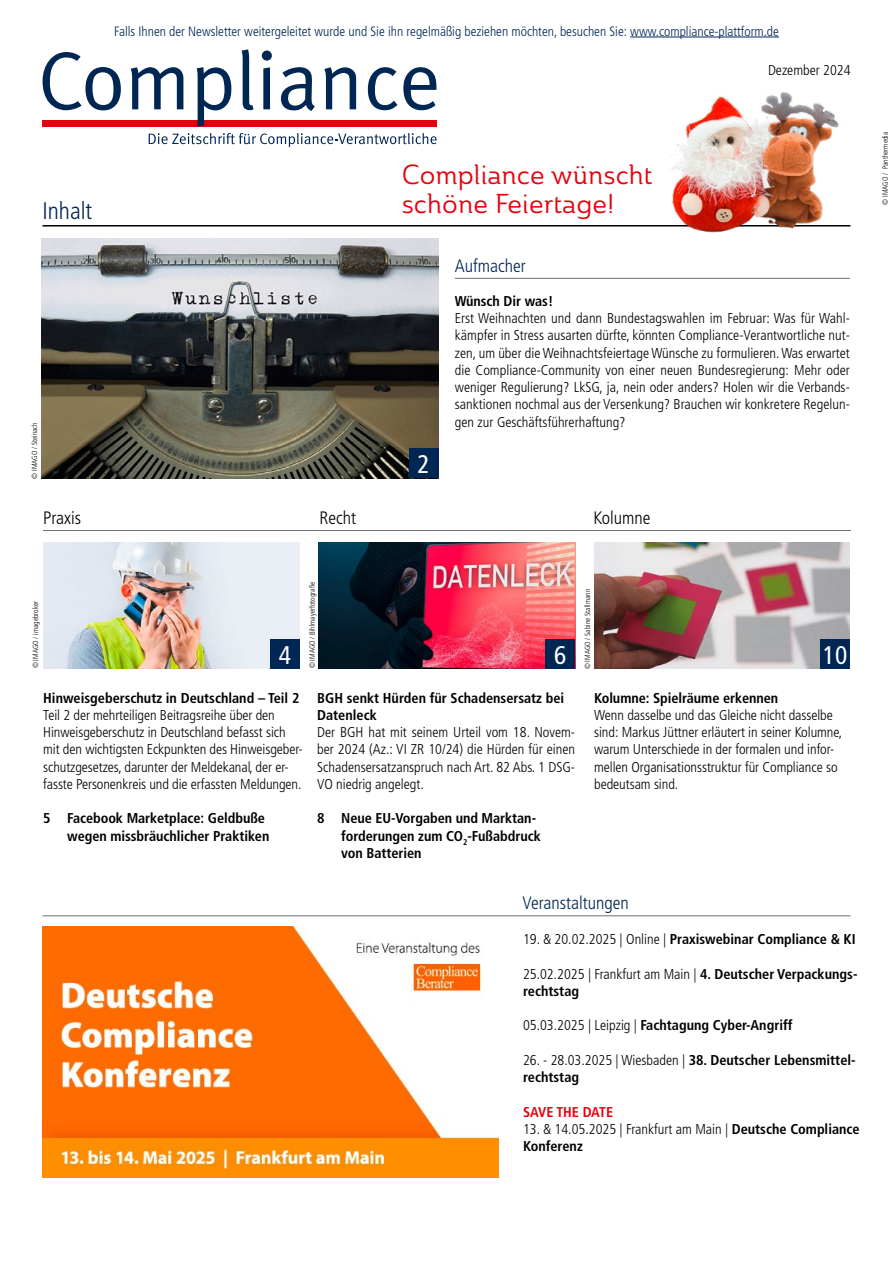
<style>
.page{position:relative;width:893px;height:1263px;background:#fff}
.page>*{position:absolute;margin:0;border:0;box-sizing:border-box;transform-origin:0 0}
.t1{font:27px/28.5px "Ainslie Nor Reg";color:#e7000e}
.t2{font:condensed 25.5px "Frutiger LT Pro";color:#fff}
.t3{font:300 condensed 24px "Frutiger LT Pro";color:#002654}
.t4{font:300 condensed 18px "Frutiger LT Pro";color:#002654}
.t5{font:300 condensed 18px "Frutiger LT Pro";color:#000}
.t6{font:300 condensed 14.25px/17.2px "Frutiger LT Pro";letter-spacing:-.005em;color:#000}
.t7{font:700 condensed 14.25px/17.2px "Frutiger LT Pro";letter-spacing:-.005em;color:#000}
.t8{font:700 condensed 14.25px "Frutiger LT Pro";color:#e7000e}
.t9{font:300 condensed 13.5px "Frutiger LT Pro";color:#002654}
.t10{font:300 condensed 7.5px "Frutiger LT Pro";color:#000}
.s1{font-weight:300}
.s2{font-weight:700}
</style>
<div class="page">
<img style="left:43px;top:543px;width:257px;height:126px">
<img style="left:42px;top:238px;width:397px;height:240px">
<hr style="left:630px;top:37px;width:149px;height:1px;background:#002654">
<svg style="left:149px;top:133px;width:288px;height:14px"></svg>
<div style="left:43px;top:120px;width:394px;height:6px;background:#e7000e"></div>
<svg style="left:43px;top:52px;width:78px;height:58px"></svg>
<svg style="left:131px;top:67px;width:52px;height:42px"></svg>
<svg style="left:197px;top:67px;width:34px;height:59px"></svg>
<svg style="left:242px;top:49px;width:12px;height:61px"></svg>
<svg style="left:262px;top:51px;width:10px;height:58px"></svg>
<svg style="left:281px;top:67px;width:34px;height:44px"></svg>
<svg style="left:324px;top:67px;width:32px;height:42px"></svg>
<svg style="left:368px;top:67px;width:29px;height:43px"></svg>
<svg style="left:403px;top:67px;width:33px;height:43px"></svg>
<div style="left:409px;top:448px;width:30px;height:30px;background:#002654"></div>
<hr style="left:455px;top:278px;width:395px;height:1px;background:#6f7070">
<hr style="left:43px;top:530px;width:808px;height:1px;background:#6f7070">
<div style="left:270px;top:639px;width:30px;height:30px;background:#002654"></div>
<img style="left:594px;top:543px;width:256px;height:126px">
<div style="left:820px;top:639px;width:30px;height:30px;background:#002654"></div>
<img style="left:318px;top:543px;width:257px;height:126px">
<div style="left:545px;top:639px;width:30px;height:30px;background:#002654"></div>
<hr style="left:43px;top:915px;width:807px;height:1px;background:#6f7070">
<img style="left:43px;top:927px;width:455px;height:251px">
<hr style="left:43px;top:225px;width:807px;height:2px;background:#000">
<img style="left:664px;top:92px;width:181px;height:141px">
<p class="t9" style="left:114px;top:23px;width:666px">Falls Ihnen der Newsletter weitergeleitet wurde und Sie ihn regelmäßig beziehen möchten, besuchen Sie: www.compliance-plattform.de</p>
<p class="t6" style="left:768px;top:62px;width:84px">Dezember 2024</p>
<h3 class="t3" style="left:43px;top:197px;width:51px">Inhalt</h3>
<p class="t10" style="left:30px;top:479px;width:58px;rotate:-90deg">© IMAGO / Steinach</p>
<h1 class="t1" style="left:402px;top:160px;width:252px">Compliance wünscht schöne Feiertage!</h1>
<h2 class="t2" style="left:418px;top:449px;width:14px">2</h2>
<p class="t4" style="left:455px;top:255px;width:73px">Aufmacher</p>
<p class="t7" style="left:455px;top:292px;width:100px">Wünsch Dir was!</p>
<p class="t6" style="left:455px;top:310px;width:397px;text-align:justify">Erst Weihnachten und dann Bundestagswahlen im Februar: Was für Wahl&shy;kämpfer in Stress ausarten dürfte, könnten Compliance-Verantwortliche nut&shy;zen, um über die Weihnachtsfeiertage Wünsche zu formulieren. Was erwartet die Compliance-Community von einer neuen Bundesregierung: Mehr oder weniger Regulierung? LkSG, ja, nein oder anders? Holen wir die Verbands&shy;sanktionen nochmal aus der Versenkung? Brauchen wir konkretere Regelun&shy;gen zur Geschäftsführerhaftung?</p>
<p class="t5" style="left:43px;top:507px;width:40px">Praxis</p>
<p class="t5" style="left:319px;top:507px;width:38px">Recht</p>
<p class="t5" style="left:594px;top:507px;width:59px">Kolumne</p>
<p class="t10" style="left:881px;top:205px;width:74px;rotate:-90deg">© IMAGO / Panthermedia</p>
<p class="t10" style="left:31px;top:668px;width:69px;rotate:-90deg">© IMAGO / imagebroker</p>
<p class="t10" style="left:308px;top:668px;width:88px;rotate:-90deg">© IMAGO / Bihlmayerfotografie</p>
<h2 class="t2" style="left:279px;top:640px;width:14px">4</h2>
<h2 class="t2" style="left:554px;top:640px;width:14px">6</h2>
<p class="t7" style="left:43px;top:689px;width:258px">Hinweisgeberschutz in Deutschland – Teil 2</p>
<p class="t6" style="left:43px;top:706px;width:261px">Teil 2 der mehrteiligen Beitragsreihe über den Hinweisgeberschutz in Deutschland befasst sich mit den wichtigsten Eckpunkten des Hinweisgeber&shy;schutzgesetzes, darunter der Meldekanal, der er&shy;fasste Personenkreis und die erfassten Meldungen.</p>
<p class="t7" style="left:67px;top:810px;width:204px;text-indent:-24px">5 Facebook Marketplace: Geldbuße wegen missbräuchlicher Praktiken</p>
<p class="t7" style="left:317px;top:689px;width:249px">BGH senkt Hürden für Schadensersatz bei<br>Datenleck</p>
<p class="t6" style="left:317px;top:724px;width:259px;text-align:justify">Der BGH hat mit seinem Urteil vom 18. Novem&shy;ber 2024 (Az.: VI ZR 10/24) die Hürden für einen Schadensersatzanspruch nach Art. 82 Abs. 1 DSG-VO niedrig angelegt.</p>
<p class="t7" style="left:341px;top:810px;width:201px;text-indent:-24px">8 Neue EU-Vorgaben und Marktan&shy;forderungen zum CO<sub>2</sub>-Fußabdruck von Batterien</p>
<p class="t10" style="left:583px;top:669px;width:82px;rotate:-90deg">© IMAGO / Sabine Stallmann</p>
<h2 class="t2" style="left:823px;top:640px;width:26px">10</h2>
<p class="t7" style="left:594px;top:689px;width:186px">Kolumne: Spielräume erkennen</p>
<p class="t6" style="left:594px;top:706px;width:250px">Wenn dasselbe und das Gleiche nicht dasselbe sind: Markus Jüttner erläutert in seiner Kolumne, warum Unterschiede in der formalen und infor&shy;mellen Organisationsstruktur für Compliance so bedeutsam sind.</p>
<p class="t4" style="left:523px;top:892px;width:108px">Veranstaltungen</p>
<p class="t7" style="left:523px;top:930px;width:334px"><span class="s1">19. &amp; 20.02.2025 | Online |</span> Praxiswebinar Compliance &amp; KI</p>
<p class="t7" style="left:523px;top:965px;width:336px"><span class="s1">25.02.2025 | Frankfurt am Main |</span> 4. Deutscher Verpackungs&shy;rechtstag</p>
<p class="t7" style="left:523px;top:1017px;width:271px"><span class="s1">05.03.2025 | Leipzig |</span> Fachtagung Cyber-Angriff</p>
<p class="t7" style="left:523px;top:1051px;width:334px"><span class="s1">26. - 28.03.2025 | Wiesbaden |</span> 38. Deutscher Lebensmittel&shy;rechtstag</p>
<p class="t8" style="left:523px;top:1103px;width:92px">SAVE THE DATE</p>
<p class="t6" style="left:523px;top:1120px;width:338px">13. &amp; 14.05.2025 | Frankfurt am Main | <span class="s2">Deutsche Compliance<br>Konferenz</span></p>
</div>
